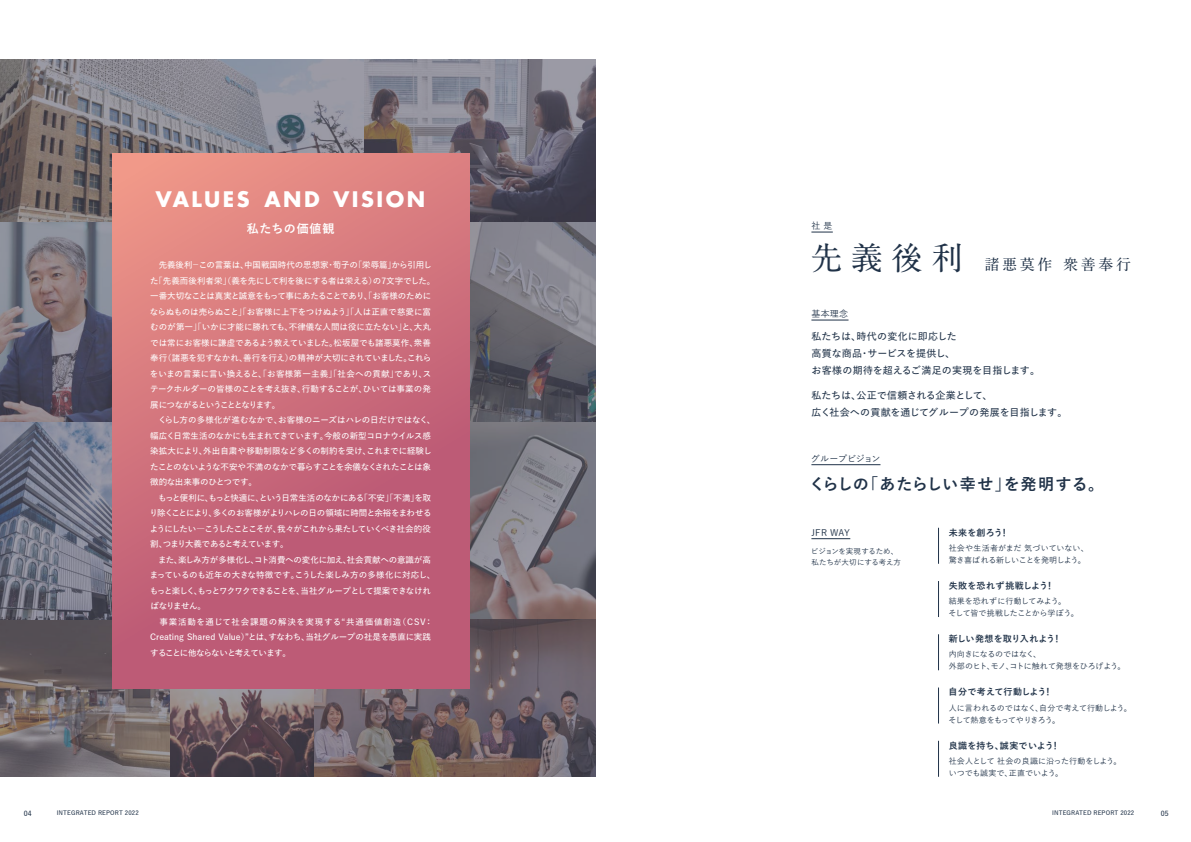
<style>
.page{position:relative;width:1191px;height:842px;background:#fff}
.page>*{position:absolute;margin:0;border:0;box-sizing:border-box;transform-origin:0 0}
.t1{font:700 20.9px "Futura LT Pro";letter-spacing:.12em;color:#fff}
.t2{font:700 16.1px "Yu Go Pr 6 N";letter-spacing:.01em;color:#203248}
.t3{font:700 15px "A1 Mincho Std";letter-spacing:.18em;color:#203248}
.t4{font:700 12px "Yu Go Pr 6 N";letter-spacing:.065em;color:#fff}
.t5{font:600 10px/17px "Yu Go Pr 6 N";letter-spacing:-.01em;color:#203248}
.t6{font:700 9px "Yu Go Pr 6 N";letter-spacing:.015em;color:#203248}
.t7{font:700 9px "Yu Go Pr 6 N";letter-spacing:-.005em;color:#203248}
.t8{font:500 9px "Yu Go Pr 6 N";letter-spacing:.01em;color:#203248}
.t9{font:700 9px "Yu Go Pr 6 N";letter-spacing:.04em;color:#203248}
.t10{font:500 9px "Yu Go Pr 6 N";letter-spacing:-.01em;color:#203248}
.t11{font:600 8.5px/15.5px "Yu Go Pr 6 N";letter-spacing:-.025em;color:#fff}
.t12{font:500 8px/12px "Yu Go Pr 6 N";letter-spacing:-.02em;color:#203248}
.t13{font:500 8px/12px "Yu Go Pr 6 N";letter-spacing:.005em;color:#203248}
.t14{font:500 7.5px/11px "Yu Go Pr 6 N";letter-spacing:-.01em;color:#203248}
.t15{font:600 7px "Yu Go Pr 6 N";color:#203248}
.t16{font:600 6px "Yu Go Pr 6 N";letter-spacing:.02em;color:#203248}
.s1{font-size:32px}
</style>
<div class="page">
<hr style="left:811px;top:464px;width:69px;height:1px;background:#203248">
<hr style="left:811px;top:320px;width:37px;height:1px;background:#203248">
<svg style="left:811px;top:232px;width:22px;height:1px"></svg>
<hr style="left:811px;top:538px;width:39px;height:1px;background:#203248">
<hr style="left:938px;top:528px;width:1px;height:36px;background:#203248">
<hr style="left:938px;top:581px;width:1px;height:36px;background:#203248">
<hr style="left:938px;top:634px;width:1px;height:36px;background:#203248">
<hr style="left:938px;top:687px;width:1px;height:36px;background:#203248">
<hr style="left:938px;top:741px;width:1px;height:36px;background:#203248">
<svg style="left:0;top:60px;width:595px;height:717px;background:#706c74"></svg>
<svg style="left:112px;top:153px;width:357px;height:536px;background:#cd6e7b"></svg>
<h1 class="t1" style="left:156px;top:183px;width:271px">VALUES AND VISION</h1>
<h3 class="t4" style="left:247px;top:222px;width:89px">私たちの価値観</h3>
<p class="t11" style="left:149px;top:256px;width:287px">　先義後利－この言葉は、中国戦国時代の思想家・荀子の「栄辱篇」から引用した「先義而後利者栄」（義を先にして利を後にする者は栄える）の7文字でした。一番大切なことは真実と誠意をもって事にあたることであり、「お客様のためにならぬものは売らぬこと」「お客様に上下をつけぬよう」「人は正直で慈愛に富むのが第一」「いかに才能に勝れても、不律儀な人間は役に立たない」と、大丸では常にお客様に謙虚であるよう教えていました。松坂屋でも諸悪莫作、衆善奉行（諸悪を犯すなかれ、善行を行え）の精神が大切にされていました。これらをいまの言葉に言い換えると、「お客様第一主義」「社会への貢献」であり、ステークホルダーの皆様のことを考え抜き、行動することが、ひいては事業の発展につながるということとなります。<br>　くらし方の多様化が進むなかで、お客様のニーズはハレの日だけではなく、幅広く日常生活のなかにも生まれてきています。今般の新型コロナウイルス感染拡大により、外出自粛や移動制限など多くの制約を受け、これまでに経験したことのないような不安や不満のなかで暮らすことを余儀なくされたことは象徴的な出来事のひとつです。<br>　もっと便利に、もっと快適に、という日常生活のなかにある「不安」「不満」を取り除くことにより、多くのお客様がよりハレの日の領域に時間と余裕をまわせるようにしたい―こうしたことこそが、我々がこれから果たしていくべき社会的役割、つまり大義であると考えています。<br>　また、楽しみ方が多様化し、コト消費への変化に加え、社会貢献への意識が高まっているのも近年の大きな特徴です。こうした楽しみ方の多様化に対応し、もっと楽しく、もっとワクワクできることを、当社グループとして提案できなければなりません。<br>　事業活動を通じて社会課題の解決を実現する“共通価値創造（CSV：Creating Shared Value）”とは、すなわち、当社グループの社是を愚直に実践することに他ならないと考えています。</p>
<p class="t8" style="left:811px;top:217px;width:23px">社 是</p>
<h3 class="t3" style="left:810px;top:252px;width:322px"><span class="s1">先義後利</span> 諸悪莫作 衆善奉行</h3>
<p class="t8" style="left:811px;top:305px;width:38px">基本理念</p>
<p class="t5" style="left:811px;top:327px;width:230px">私たちは、時代の変化に即応した<br>高質な商品･サービスを提供し、<br>お客様の期待を超えるご満足の実現を目指します。</p>
<p class="t5" style="left:811px;top:386px;width:257px">私たちは、公正で信頼される企業として、<br>広く社会への貢献を通じてグループの発展を目指します。</p>
<p class="t10" style="left:811px;top:450px;width:71px">グループビジョン</p>
<h2 class="t2" style="left:809px;top:475px;width:297px">くらしの「あたらしい幸せ」を発明する。</h2>
<p class="t8" style="left:811px;top:524px;width:40px">JFR WAY</p>
<p class="t6" style="left:948px;top:527px;width:62px">未来を創ろう！</p>
<p class="t12" style="left:948px;top:541px;width:142px">社会や生活者がまだ 気づいていない、驚き喜ばれる新しいことを発明しよう。</p>
<p class="t9" style="left:948px;top:581px;width:107px">失敗を恐れず挑戦しよう！</p>
<p class="t12" style="left:948px;top:594px;width:132px">結果を恐れずに行動してみよう。<br>そして皆で挑戦したことから学ぼう。</p>
<p class="t7" style="left:948px;top:634px;width:114px">新しい発想を取り入れよう！</p>
<p class="t12" style="left:948px;top:647px;width:178px">内向きになるのではなく、<br>外部のヒト、モノ、コトに触れて発想をひろげよう。</p>
<p class="t6" style="left:948px;top:687px;width:105px">自分で考えて行動しよう！</p>
<p class="t12" style="left:948px;top:701px;width:185px">人に言われるのではなく、自分で考えて行動しよう。そして熱意をもってやりきろう。</p>
<p class="t6" style="left:948px;top:740px;width:113px">良識を持ち、誠実でいよう！</p>
<p class="t13" style="left:948px;top:754px;width:174px">社会人として 社会の良識に沿った行動をしよう。いつでも誠実で、正直でいよう。</p>
<p class="t14" style="left:811px;top:545px;width:92px">ビジョンを実現するため、私たちが大切にする考え方</p>
<p class="t15" style="left:24px;top:807px;width:10px">04</p>
<p class="t16" style="left:57px;top:807px;width:84px">INTEGRATED REPORT 2022</p>
<p class="t16" style="left:1052px;top:807px;width:84px">INTEGRATED REPORT 2022</p>
<p class="t15" style="left:1160px;top:807px;width:10px">05</p>
</div>
